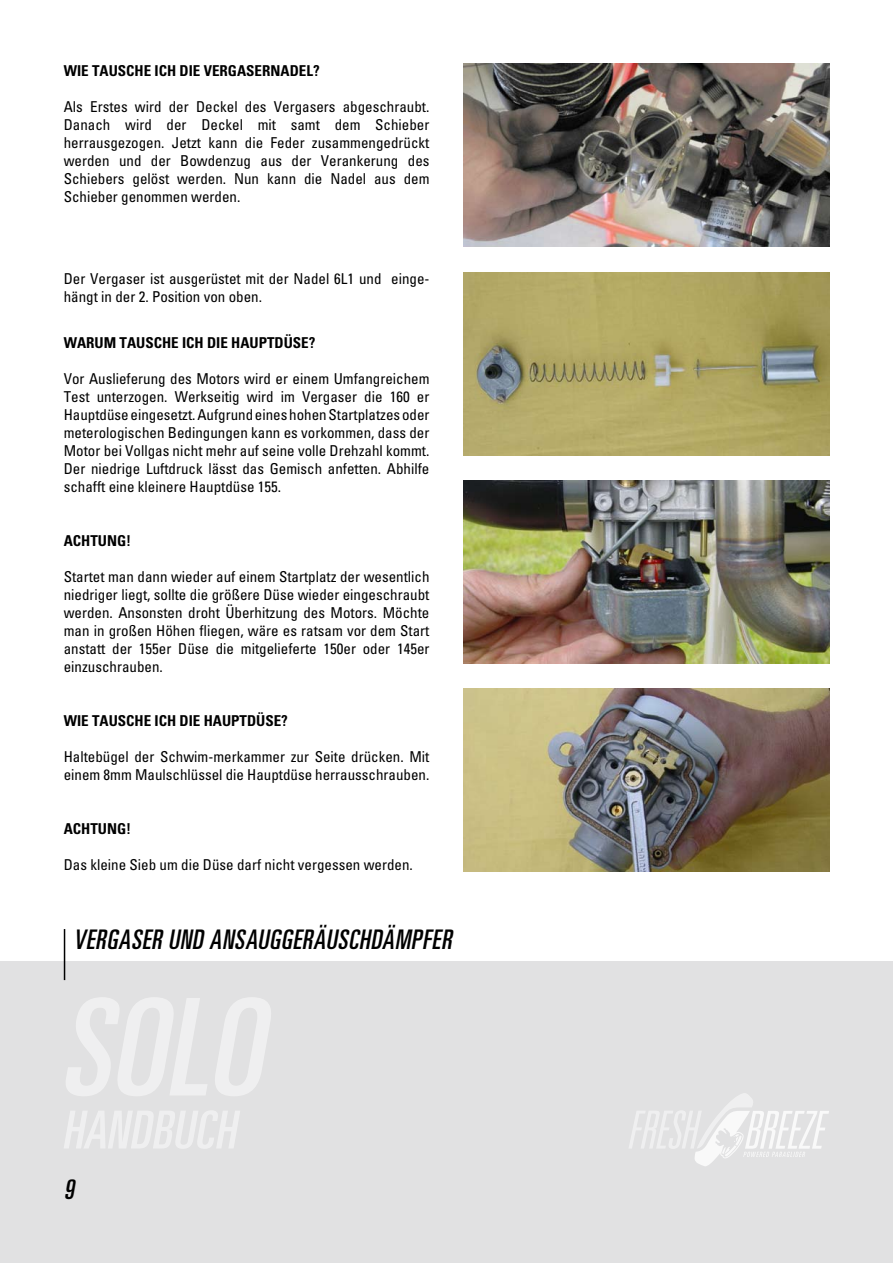
<style>
.page{position:relative;width:893px;height:1263px;background:#fff}
.page>*{position:absolute;margin:0;border:0;box-sizing:border-box;transform-origin:0 0}
.t1{font:italic ultra-condensed 27px "Univers";color:#000}
.t2{font:condensed 15px/18px "Univers";color:#000;text-align:justify}
.t3{font:700 condensed 15px "Univers";color:#000}
</style>
<div class="page">
<div style="left:0;top:961px;width:893px;height:302px;background:#e1e1e2"></div>
<hr style="left:64px;top:929px;width:1px;height:51px;background:#000">
<svg style="left:629px;top:1093px;width:200px;height:73px"></svg>
<img style="left:463px;top:64px;width:366px;height:183px">
<img style="left:463px;top:272px;width:366px;height:183px">
<img style="left:463px;top:480px;width:366px;height:183px">
<img style="left:463px;top:689px;width:366px;height:183px">
<p class="t3" style="left:64px;top:61px;width:257px">WIE TAUSCHE ICH DIE VERGASERNADEL?</p>
<p class="t2" style="left:64px;top:97px;width:367px">Als Erstes wird der Deckel des Vergasers abgeschraubt.<br>Danach wird der Deckel mit samt dem Schieber herrausgezogen. Jetzt kann die Feder zusammengedrückt werden und der Bowdenzug aus der Verankerung des Schiebers gelöst werden. Nun kann die Nadel aus dem Schieber genommen werden.</p>
<p class="t2" style="left:64px;top:270px;width:367px">Der Vergaser ist ausgerüstet mit der Nadel 6L1 und einge&shy;hängt in der 2. Position von oben.</p>
<p class="t3" style="left:64px;top:333px;width:253px">WARUM TAUSCHE ICH DIE HAUPTDÜSE?</p>
<p class="t2" style="left:64px;top:369px;width:367px">Vor Auslieferung des Motors wird er einem Umfangreichem Test unterzogen. Werkseitig wird im Vergaser die 160 er Hauptdüse eingesetzt. Aufgrund eines hohen Startplatzes oder meterologischen Bedingungen kann es vorkommen, dass der Motor bei Vollgas nicht mehr auf seine volle Drehzahl kommt.<br>Der niedrige Luftdruck lässt das Gemisch anfetten. Abhilfe schafft eine kleinere Hauptdüse 155.</p>
<p class="t3" style="left:64px;top:531px;width:69px">ACHTUNG!</p>
<p class="t2" style="left:64px;top:567px;width:367px">Startet man dann wieder auf einem Startplatz der wesentlich niedriger liegt, sollte die größere Düse wieder eingeschraubt werden. Ansonsten droht Überhitzung des Motors. Möchte man in großen Höhen fliegen, wäre es ratsam vor dem Start anstatt der 155er Düse die mitgelieferte 150er oder 145er einzuschrauben.</p>
<p class="t3" style="left:64px;top:711px;width:226px">WIE TAUSCHE ICH DIE HAUPTDÜSE?</p>
<p class="t2" style="left:64px;top:747px;width:367px">Haltebügel der Schwim-merkammer zur Seite drücken. Mit einem 8mm Maulschlüssel die Hauptdüse herrausschrauben.</p>
<p class="t3" style="left:64px;top:819px;width:69px">ACHTUNG!</p>
<p class="t2" style="left:64px;top:855px;width:351px">Das kleine Sieb um die Düse darf nicht vergessen werden.</p>
<h1 class="t1" style="left:73px;top:923px;width:385px">VERGASER UND ANSAUGGERÄUSCHDÄMPFER</h1>
</div>
